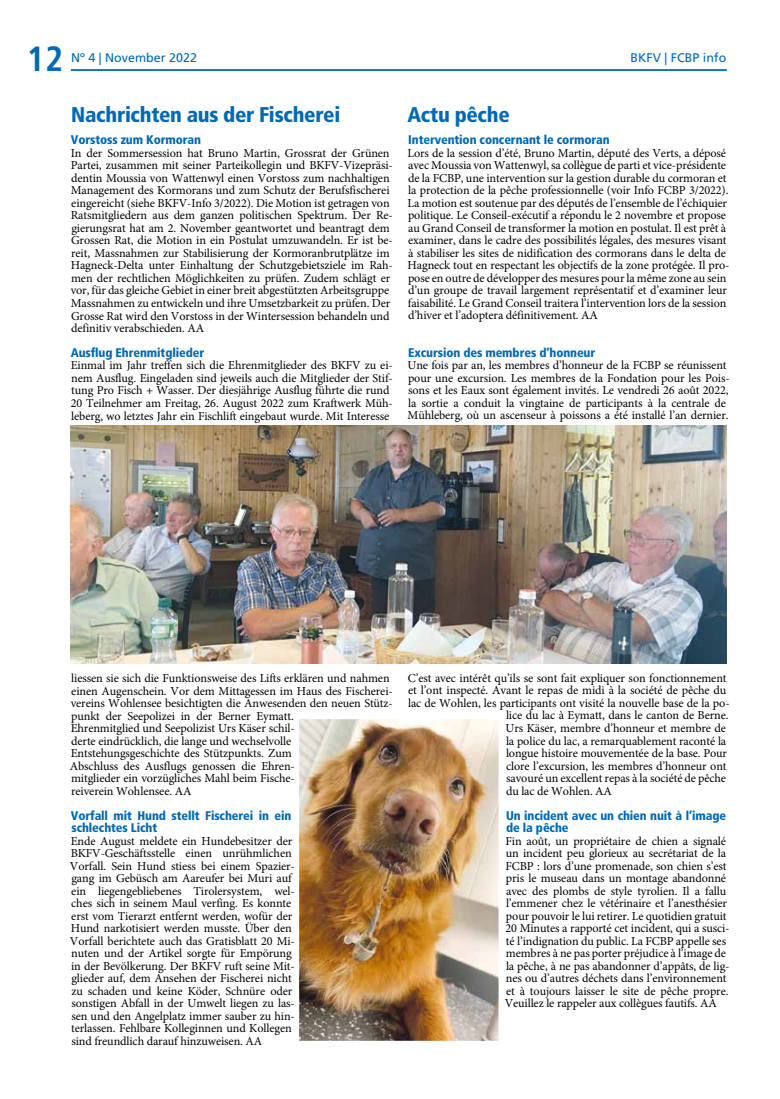
<style>
.page{position:relative;width:780px;height:1099px;background:#fff}
.page>*{position:absolute;margin:0;border:0;box-sizing:border-box;transform-origin:0 0}
.t1{font:700 condensed 35px "Frutiger LT Std";color:#0069b4}
.t2{font:900 condensed 21.25px "Frutiger LT Std";letter-spacing:-.015em;color:#0069b4}
.t3{font:900 condensed 12.5px/12.5px "Frutiger LT Std";letter-spacing:-.01em;color:#0069b4}
.t4{font:12.5px "Frutiger LT Std";color:#0069b4}
.t5{font:12.25px/12.5px "Minion Pro";letter-spacing:-.01em;color:#000}
</style>
<div class="page">
<hr style="left:71px;top:69px;width:655px;height:2px;background:#0069b4">
<img style="left:71px;top:425px;width:655px;height:238px">
<img style="left:300px;top:720px;width:197px;height:319px">
<div style="left:295px;top:715px;width:207px;height:329px;border:4px solid #fff"></div>
<h1 class="t1" style="left:27px;top:38px;width:38px">12</h1>
<p class="t4" style="left:71px;top:50px;width:127px">Nº 4 | November 2022</p>
<p class="t4" style="left:630px;top:50px;width:97px">BKFV | FCBP info</p>
<h2 class="t2" style="left:71px;top:102px;width:270px">Nachrichten aus der Fischerei</h2>
<p class="t3" style="left:71px;top:134px;width:132px">Vorstoss zum Kormoran</p>
<p class="t5" style="left:71px;top:147px;width:324px">In der Sommersession hat Bruno Martin, Grossrat der Grünen Partei, zusammen mit seiner Parteikollegin und BKFV-Vizepräsi&shy;dentin Moussia von Wattenwyl einen Vorstoss zum nachhaltigen Management des Kormorans und zum Schutz der Berufsfischerei eingereicht (siehe BKFV-Info 3/2022). Die Motion ist getragen von Ratsmitgliedern aus dem ganzen politischen Spektrum. Der Re&shy;gierungsrat hat am 2. November geantwortet und beantragt dem Grossen Rat, die Motion in ein Postulat umzuwandeln. Er ist be&shy;reit, Massnahmen zur Stabilisierung der Kormoranbrutplätze im Hagneck-Delta unter Einhaltung der Schutzgebietsziele im Rah&shy;men der rechtlichen Möglichkeiten zu prüfen. Zudem schlägt er vor, für das gleiche Gebiet in einer breit abgestützten Arbeitsgruppe Massnahmen zu entwickeln und ihre Umsetzbarkeit zu prüfen. Der Grosse Rat wird den Vorstoss in der Wintersession behandeln und definitiv verabschieden. AA</p>
<p class="t3" style="left:71px;top:346px;width:135px">Ausflug Ehrenmitglieder</p>
<p class="t5" style="left:71px;top:359px;width:323px">Einmal im Jahr treffen sich die Ehrenmitglieder des BKFV zu ei&shy;nem Ausflug. Eingeladen sind jeweils auch die Mitglieder der Stif&shy;tung Pro Fisch + Wasser. Der diesjährige Ausflug führte die rund 20 Teilnehmer am Freitag, 26. August 2022 zum Kraftwerk Müh&shy;leberg, wo letztes Jahr ein Fischlift eingebaut wurde. Mit Interesse</p>
<h2 class="t2" style="left:407px;top:101px;width:104px">Actu pêche</h2>
<p class="t3" style="left:408px;top:133px;width:203px">Intervention concernant le cormoran</p>
<p class="t5" style="left:407px;top:146px;width:323px">Lors de la session d’été, Bruno Martin, député des Verts, a déposé avec Moussia von Wattenwyl, sa collègue de parti et vice-présidente de la FCBP, une intervention sur la gestion durable du cormoran et la protection de la pêche professionnelle (voir Info FCBP 3/2022).<br>La motion est soutenue par des députés de l’ensemble de l’échiquier politique. Le Conseil-exécutif a répondu le 2 novembre et propose au Grand Conseil de transformer la motion en postulat. Il est prêt à examiner, dans le cadre des possibilités légales, des mesures visant à stabiliser les sites de nidification des cormorans dans le delta de Hagneck tout en respectant les objectifs de la zone protégée. Il pro&shy;pose en outre de développer des mesures pour la même zone au sein d’un groupe de travail largement représentatif et d’examiner leur faisabilité. Le Grand Conseil traitera l’intervention lors de la session d’hiver et l’adoptera définitivement. AA</p>
<p class="t3" style="left:408px;top:346px;width:189px">Excursion des membres d’honneur</p>
<p class="t5" style="left:407px;top:359px;width:323px">Une fois par an, les membres d’honneur de la FCBP se réunissent pour une excursion. Les membres de la Fondation pour les Pois&shy;sons et les Eaux sont également invités. Le vendredi 26 août 2022, la sortie a conduit la vingtaine de participants à la centrale de Mühleberg, où un ascenseur à poissons a été installé l’an dernier.</p>
<p class="t5" style="left:70px;top:672px;width:324px">liessen sie sich die Funktionsweise des Lifts erklären und nahmen einen Augenschein. Vor dem Mittagessen im Haus des Fischerei&shy;vereins Wohlensee besichtigten die Anwesenden den neuen Stütz&shy;punkt der Seepolizei in der Berner Eymatt.<br>Ehrenmitglied und Seepolizist Urs Käser schil-<br>derte eindrücklich, die lange und wechselvolle Entstehungsgeschichte des Stützpunkts. Zum<br>Abschluss des Ausflugs genossen die Ehren-<br>mitglieder ein vorzügliches Mahl beim Fische-<br>reiverein Wohlensee. AA</p>
<p class="t3" style="left:71px;top:809px;width:222px">Vorfall mit Hund stellt Fischerei in ein schlechtes Licht</p>
<p class="t5" style="left:70px;top:834px;width:226px">Ende August meldete ein Hundebesitzer der BKFV-Geschäftsstelle einen unrühmlichen Vorfall. Sein Hund stiess bei einem Spazier&shy;gang im Gebüsch am Aareufer bei Muri auf ein liegengebliebenes Tirolersystem, wel&shy;ches sich in seinem Maul verfing. Es konnte erst vom Tierarzt entfernt werden, wofür der Hund narkotisiert werden musste. Über den Vorfall berichtete auch das Gratisblatt 20 Mi&shy;nuten und der Artikel sorgte für Empörung in der Bevölkerung. Der BKFV ruft seine Mit&shy;glieder auf, dem Ansehen der Fischerei nicht zu schaden und keine Köder, Schnüre oder sonstigen Abfall in der Umwelt liegen zu las&shy;sen und den Angelplatz immer sauber zu hin&shy;terlassen. Fehlbare Kolleginnen und Kollegen sind freundlich darauf hinzuweisen. AA</p>
<p class="t5" style="left:408px;top:671px;width:320px">C’est avec intérêt qu’ils se sont fait expliquer son fonctionnement</p>
<p class="t5" style="left:408px;top:684px;width:320px">et l’ont inspecté. Avant le repas de midi à la société de pêche du</p>
<p class="t5" style="left:408px;top:697px;width:323px">lac de Wohlen, les participants ont visité la nouvelle base de la po-</p>
<p class="t5" style="left:506px;top:709px;width:224px">lice du lac à Eymatt, dans le canton de Berne.</p>
<p class="t5" style="left:505px;top:722px;width:222px">Urs Käser, membre d’honneur et membre de</p>
<p class="t5" style="left:506px;top:734px;width:222px">la police du lac, a remarquablement raconté la</p>
<p class="t5" style="left:506px;top:747px;width:222px">longue histoire mouvementée de la base. Pour</p>
<p class="t5" style="left:506px;top:759px;width:222px">clore l’excursion, les membres d’honneur ont</p>
<p class="t5" style="left:506px;top:772px;width:221px">savouré un excellent repas à la société de pêche</p>
<p class="t5" style="left:506px;top:784px;width:107px">du lac de Wohlen. AA</p>
<p class="t3" style="left:506px;top:808px;width:222px">Un incident avec un chien nuit à l’image de la pêche</p>
<p class="t5" style="left:504px;top:834px;width:226px">Fin août, un propriétaire de chien a signalé un incident peu glorieux au secrétariat de la FCBP : lors d’une promenade, son chien s’est pris le museau dans un montage abandonné avec des plombs de style tyrolien. Il a fallu l’emmener chez le vétérinaire et l’anesthésier pour pouvoir le lui retirer. Le quotidien gratuit 20 Minutes a rapporté cet incident, qui a susci&shy;té l’indignation du public. La FCBP appelle ses membres à ne pas porter préjudice à l’image de la pêche, à ne pas abandonner d’appâts, de lig&shy;nes ou d’autres déchets dans l’environnement et à toujours laisser le site de pêche propre.<br>Veuillez le rappeler aux collègues fautifs. AA</p>
</div>
